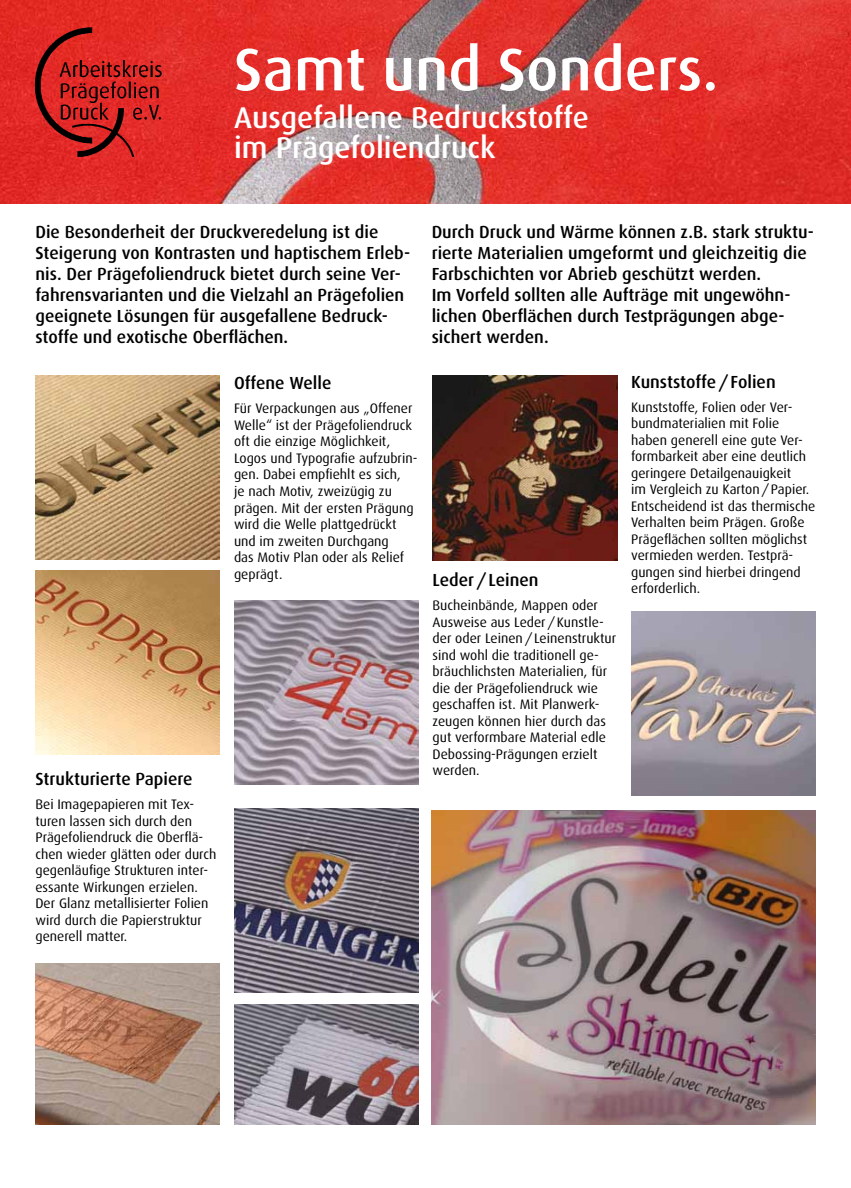
<style>
.page{position:relative;width:851px;height:1188px;background:#fff}
.page>*{position:absolute;margin:0;border:0;box-sizing:border-box;transform-origin:0 0}
.t1{font:500 60px "Dax";color:#fff}
.t2{font:500 30px/30px "Dax";color:#fff}
.t3{font:500 17.5px/21px "Dax";color:#000}
.t4{font:13.75px/16.5px "Dax";color:#000}
</style>
<div class="page">
<img style="left:0;top:0;width:850px;height:204px">
<img style="left:18px;top:13px;width:152px;height:167px">
<img style="left:35px;top:375px;width:185px;height:184px">
<img style="left:36px;top:570px;width:184px;height:184px">
<img style="left:35px;top:963px;width:184px;height:160px">
<img style="left:432px;top:375px;width:185px;height:185px">
<img style="left:234px;top:600px;width:184px;height:184px">
<img style="left:234px;top:808px;width:184px;height:184px">
<img style="left:631px;top:611px;width:184px;height:184px">
<img style="left:431px;top:810px;width:384px;height:313px">
<img style="left:234px;top:1004px;width:184px;height:119px">
<h1 class="t1" style="left:234px;top:35px;width:485px">Samt und Sonders.</h1>
<h2 class="t2" style="left:234px;top:103px;width:356px">Ausgefallene Bedruckstoffe im Prägefoliendruck</h2>
<p class="t3" style="left:35px;top:222px;width:376px">Die Besonderheit der Druckveredelung ist die Steigerung von Kontrasten und haptischem Erleb&shy;nis. Der Prägefoliendruck bietet durch seine Ver&shy;fahrensvarianten und die Vielzahl an Prägefolien geeignete Lösungen für ausgefallene Bedruck&shy;stoffe und exotische Oberflächen.</p>
<p class="t3" style="left:431px;top:222px;width:383px">Durch Druck und Wärme können z.B. stark struktu&shy;rierte Materialien umgeformt und gleichzeitig die Farbschichten vor Abrieb geschützt werden.<br>Im Vorfeld sollten alle Aufträge mit ungewöhn&shy;lichen Oberflächen durch Testprägungen abge&shy;sichert werden.</p>
<p class="t3" style="left:35px;top:768px;width:158px">Strukturierte Papiere</p>
<p class="t4" style="left:35px;top:796px;width:182px">Bei Imagepapieren mit Tex&shy;turen lassen sich durch den<br>Prägefoliendruck die Oberflä&shy;chen wieder glätten oder durch gegenläufige Strukturen inter&shy;essante Wirkungen erzielen.<br>Der Glanz metallisierter Folien wird durch die Papierstruktur generell matter.</p>
<p class="t3" style="left:234px;top:373px;width:99px">Offene Welle</p>
<p class="t4" style="left:234px;top:400px;width:185px">Für Verpackungen aus „Offener<br>Welle“ ist der Prägefoliendruck oft die einzige Möglichkeit,<br>Logos und Typografie aufzubrin&shy;gen. Dabei empfiehlt es sich,<br>je nach Motiv, zweizügig zu prägen. Mit der ersten Prägung wird die Welle plattgedrückt und im zweiten Durchgang<br>das Motiv Plan oder als Relief geprägt.</p>
<p class="t3" style="left:432px;top:569px;width:107px">Leder/Leinen</p>
<p class="t4" style="left:432px;top:597px;width:185px">Bucheinbände, Mappen oder<br>Ausweise aus Leder/Kunstle&shy;der oder Leinen/Leinenstruktur sind wohl die traditionell ge&shy;bräuchlichsten Materialien, für die der Prägefoliendruck wie geschaffen ist. Mit Planwerk&shy;zeugen können hier durch das gut verformbare Material edle<br>Debossing-Prägungen erzielt werden.</p>
<p class="t3" style="left:631px;top:371px;width:146px">Kunststoffe/Folien</p>
<p class="t4" style="left:631px;top:398px;width:185px">Kunststoffe, Folien oder Ver&shy;bundmaterialien mit Folie haben generell eine gute Ver&shy;formbarkeit aber eine deutlich geringere Detailgenauigkeit<br>im Vergleich zu Karton/Papier.<br>Entscheidend ist das thermische<br>Verhalten beim Prägen. Große<br>Prägeflächen sollten möglichst vermieden werden. Testprä&shy;gungen sind hierbei dringend erforderlich.</p>
</div>
